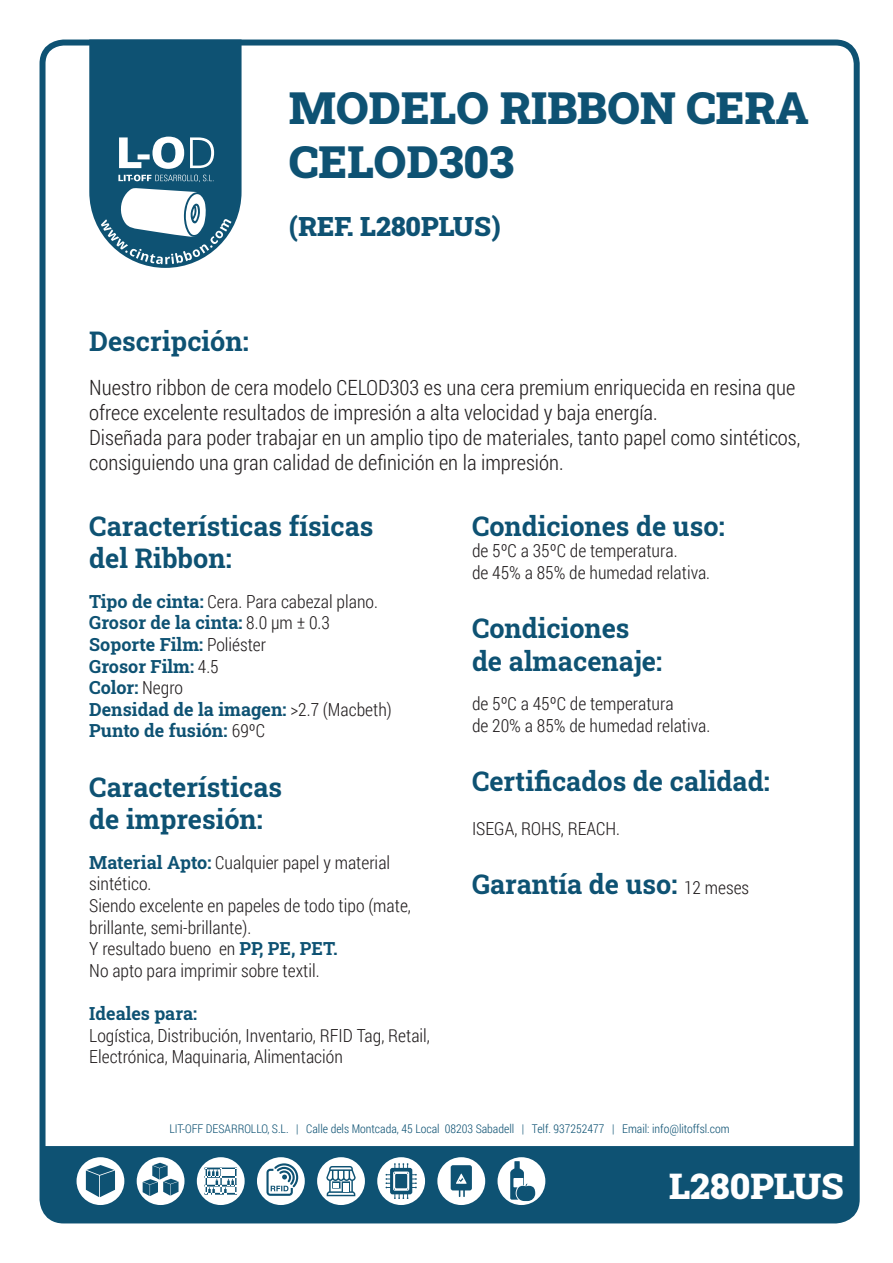
<style>
.page{position:relative;width:893px;height:1263px;background:#fff}
.page>*{position:absolute;margin:0;border:0;box-sizing:border-box;transform-origin:0 0}
.t1{font:900 45px/54px "Roboto Slab";color:#0e5273}
.t2{font:900 36px "Roboto Slab";color:#fff}
.t3{font:700 27px/32.4px "Roboto Slab";color:#0e5273}
.t4{font:900 27px "Roboto Slab";color:#0e5273}
.t5{font:300 21px/25.2px "Roboto Condensed";color:#231f20}
.t6{font:300 18px/21.6px "Roboto Condensed";color:#231f20}
.t7{font:700 18px/21.6px "Roboto Slab";color:#0e5273}
.t8{font:300 12px "Roboto Condensed";color:#0e5273}
.s1{font-family:"Roboto Slab";font-weight:700;color:#0e5273}
.s2{font-family:"Roboto Condensed";font-weight:300;color:#231f20}
.s3{font-family:"Roboto Condensed";font-weight:300;font-size:18px;color:#231f20}
</style>
<div class="page">
<div style="left:43px;top:1146px;width:810px;height:74px;background:#0e5273"></div>
<div style="left:40px;top:40px;width:820px;height:1183px;border:6px solid #0e5273;border-radius:21px"></div>
<svg style="left:89px;top:40px;width:153px;height:228px"></svg>
<svg style="left:497px;top:1157px;width:48px;height:48px"></svg>
<svg style="left:77px;top:1157px;width:47px;height:48px"></svg>
<svg style="left:317px;top:1157px;width:48px;height:48px"></svg>
<svg style="left:137px;top:1157px;width:47px;height:48px"></svg>
<svg style="left:197px;top:1157px;width:48px;height:48px"></svg>
<svg style="left:437px;top:1157px;width:48px;height:48px"></svg>
<svg style="left:377px;top:1157px;width:48px;height:48px"></svg>
<svg style="left:257px;top:1157px;width:48px;height:48px"></svg>
<h1 class="t1" style="left:289px;top:79px;width:521px">MODELO RIBBON CERA<br>CELOD303</h1>
<h3 class="t4" style="left:289px;top:207px;width:213px">(REF. L280PLUS)</h3>
<h3 class="t3" style="left:89px;top:325px;width:161px">Descripción:</h3>
<p class="t5" style="left:89px;top:374px;width:712px">Nuestro ribbon de cera modelo CELOD303 es una cera premium enriquecida en resina que ofrece excelente resultados de impresión a alta velocidad y baja energía.<br>Diseñada para poder trabajar en un amplio tipo de materiales, tanto papel como sintéticos, consiguiendo una gran calidad de definición en la impresión.</p>
<h3 class="t3" style="left:89px;top:509px;width:286px">Características físicas del Ribbon:</h3>
<p class="t6" style="left:89px;top:590px;width:290px"><span class="s1">Tipo de cinta:</span> Cera. Para cabezal plano.</p>
<p class="t7" style="left:89px;top:612px;width:304px">Grosor de la cinta: <span class="s2">8.0 µm ± 0.3<br></span>Soporte Film: <span class="s2">Poliéster<br></span>Grosor Film: <span class="s2">4.5<br></span>Color: <span class="s2">Negro<br></span>Densidad de la imagen: <span class="s2">&gt;2.7 (Macbeth)<br></span>Punto de fusión: <span class="s2">69ºC</span></p>
<h3 class="t3" style="left:89px;top:770px;width:194px">Características de impresión:</h3>
<p class="t6" style="left:89px;top:851px;width:323px"><span class="s1">Material Apto:</span> Cualquier papel y material sintético.<br>Siendo excelente en papeles de todo tipo (mate, brillante, semi-brillante).<br>Y resultado bueno en <span class="s1">PP, PE, PET.<br></span>No apto para imprimir sobre textil.</p>
<p class="t7" style="left:89px;top:1002px;width:109px">Ideales para:</p>
<p class="t6" style="left:89px;top:1024px;width:342px">Logística, Distribución, Inventario, RFID Tag, Retail,<br>Electrónica, Maquinaria, Alimentación</p>
<h3 class="t3" style="left:472px;top:509px;width:254px">Condiciones de uso:</h3>
<p class="t6" style="left:472px;top:540px;width:240px">de 5ºC a 35ºC de temperatura.<br>de 45% a 85% de humedad relativa.</p>
<h3 class="t3" style="left:472px;top:612px;width:192px">Condiciones de almacenaje:</h3>
<p class="t6" style="left:472px;top:693px;width:240px">de 5ºC a 45ºC de temperatura<br>de 20% a 85% de humedad relativa.</p>
<h3 class="t3" style="left:472px;top:765px;width:299px">Certificados de calidad:</h3>
<p class="t6" style="left:472px;top:817px;width:150px">ISEGA, ROHS, REACH.</p>
<h3 class="t3" style="left:472px;top:867px;width:279px">Garantía de uso: <span class="s3">12 meses</span></h3>
<p class="t8" style="left:170px;top:1120px;width:562px">LIT-OFF DESARROLLO, S.L. | Calle dels Montcada, 45 Local 08203 Sabadell | Telf. 937252477 | Email: info@litoffsl.com</p>
<h2 class="t2" style="left:669px;top:1161px;width:176px">L280PLUS</h2>
</div>
